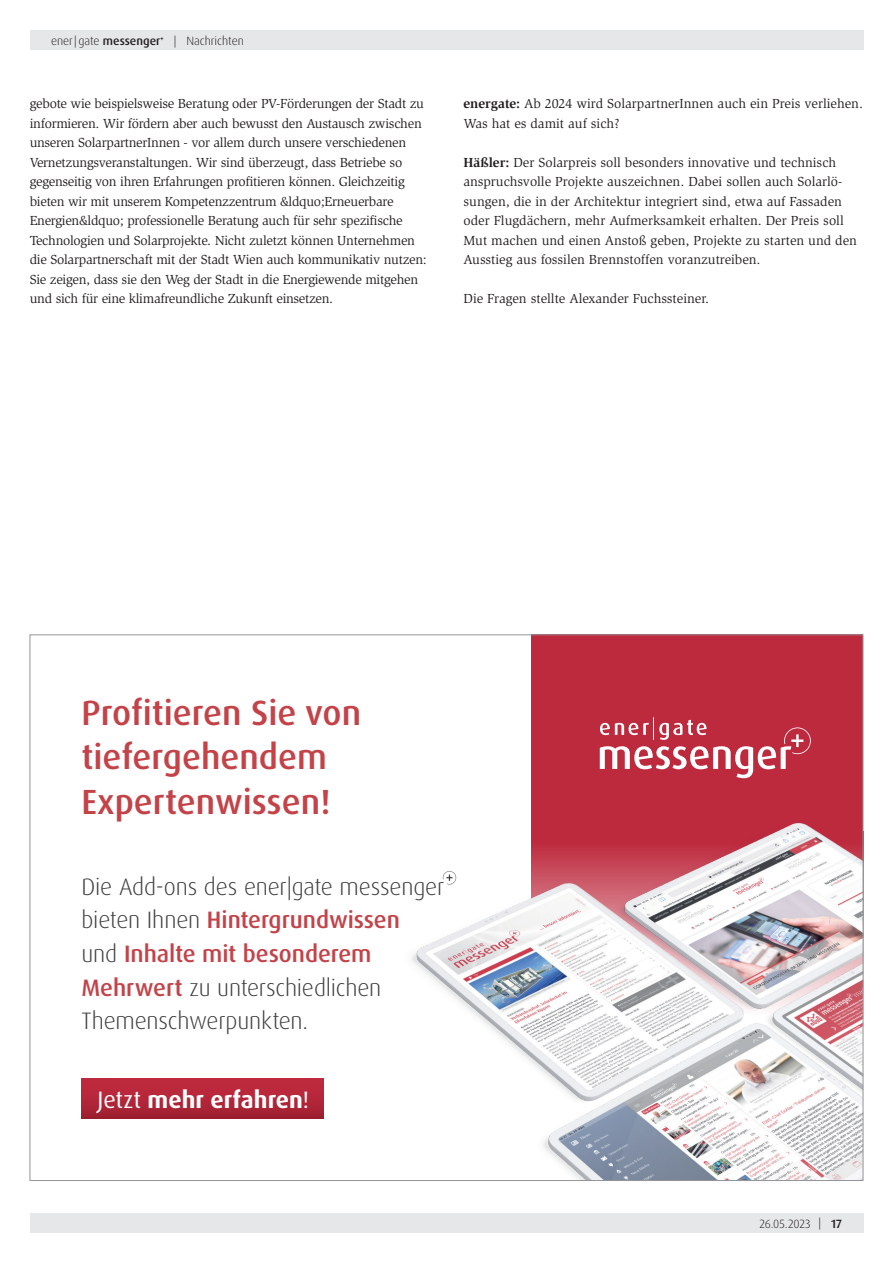
<style>
.page{position:relative;width:893px;height:1263px;background:#fff}
.page>*{position:absolute;margin:0;border:0;box-sizing:border-box;transform-origin:0 0}
.t1{font:500 34.95px/44.1px "Dax Pro";color:#c34349}
.t2{font:300 23.85px/33.6px "Dax Pro";letter-spacing:-.01em;color:#3e3e3f}
.t3{font:700 23.85px "Dax Pro";color:#fff}
.Fließtext{font:13.5px/19.5px "Slimbach Std";letter-spacing:-.02em;color:#231f20}
.Fließtext-2{font:13.5px/19.5px "Slimbach Std";color:#231f20}
.t4{font:300 12px "Dax Pro";color:#231f20}
.t5{font:500 12px "Dax Pro";color:#231f20}
.s1{font-weight:500}
.s2{font-weight:700}
.s3{font-weight:500;color:#c34349}
.s4{font-weight:400}
.s5{font-weight:300}
</style>
<div class="page">
<div style="left:30px;top:1214px;width:833px;height:19px;background:#e6e7e9"></div>
<div style="left:30px;top:30px;width:833px;height:20px;background:#e6e7e9"></div>
<div style="left:531px;top:635px;width:332px;height:196px;background:#bd293d"></div>
<img style="left:411px;top:823px;width:450px;height:356px">
<svg style="left:600px;top:717px;width:211px;height:61px"></svg>
<svg style="left:443px;top:871px;width:13px;height:13px"></svg>
<div style="left:82px;top:1079px;width:242px;height:39px;background:linear-gradient(to bottom,#c32b40,#a12031)"></div>
<p class="t4" style="left:51px;top:33px;width:194px">ener|gate <span class="s1">messenger</span><sup>+</sup> | Nachrichten</p>
<p class="Fließtext" style="left:30px;top:94px;width:399px">gebote wie beispielsweise Beratung oder PV-Förderungen der Stadt zu informieren. Wir fördern aber auch bewusst den Austausch zwischen unseren SolarpartnerInnen - vor allem durch unsere verschiedenen Vernetzungsveranstaltungen. Wir sind überzeugt, dass Betriebe so gegenseitig von ihren Erfahrungen profitieren können. Gleichzeitig bieten wir mit unserem Kompetenzzentrum &amp;ldquo;Erneuerbare Energien&amp;ldquo; professionelle Beratung auch für sehr spezifische Technologien und Solarprojekte. Nicht zuletzt können Unternehmen die Solarpartnerschaft mit der Stadt Wien auch kommunikativ nutzen:<br>Sie zeigen, dass sie den Weg der Stadt in die Energiewende mitgehen und sich für eine klimafreundliche Zukunft einsetzen.</p>
<p class="Fließtext-2" style="left:463px;top:94px;width:401px"><span class="s2">energate:</span> Ab 2024 wird SolarpartnerInnen auch ein Preis verliehen.<br>Was hat es damit auf sich?</p>
<p class="Fließtext-2" style="left:463px;top:152px;width:395px"><span class="s2">Häßler:</span> Der Solarpreis soll besonders innovative und technisch anspruchsvolle Projekte auszeichnen. Dabei sollen auch Solarlö&shy;sungen, die in der Architektur integriert sind, etwa auf Fassaden oder Flugdächern, mehr Aufmerksamkeit erhalten. Der Preis soll Mut machen und einen Anstoß geben, Projekte zu starten und den Ausstieg aus fossilen Brennstoffen voranzutreiben.</p>
<p class="Fließtext-2" style="left:463px;top:289px;width:247px">Die Fragen stellte Alexander Fuchssteiner.</p>
<h1 class="t1" style="left:82px;top:691px;width:281px">Profitieren Sie von tiefergehendem<br>Expertenwissen!</h1>
<h2 class="t2" style="left:82px;top:870px;width:364px">Die Add-ons des ener|gate messenger bieten Ihnen <span class="s3">Hintergrundwissen<br></span>und <span class="s3">Inhalte mit besonderem<br>Mehrwert</span> zu unterschiedlichen<br>Themenschwerpunkten.</h2>
<h2 class="t3" style="left:97px;top:1084px;width:213px"><span class="s4">Jetzt</span> mehr erfahren<span class="s4">!</span></h2>
<p class="t4" style="left:759px;top:1216px;width:53px">26.05.2023</p>
<p class="t5" style="left:819px;top:1216px;width:25px"><span class="s5">|</span> 17</p>
</div>
